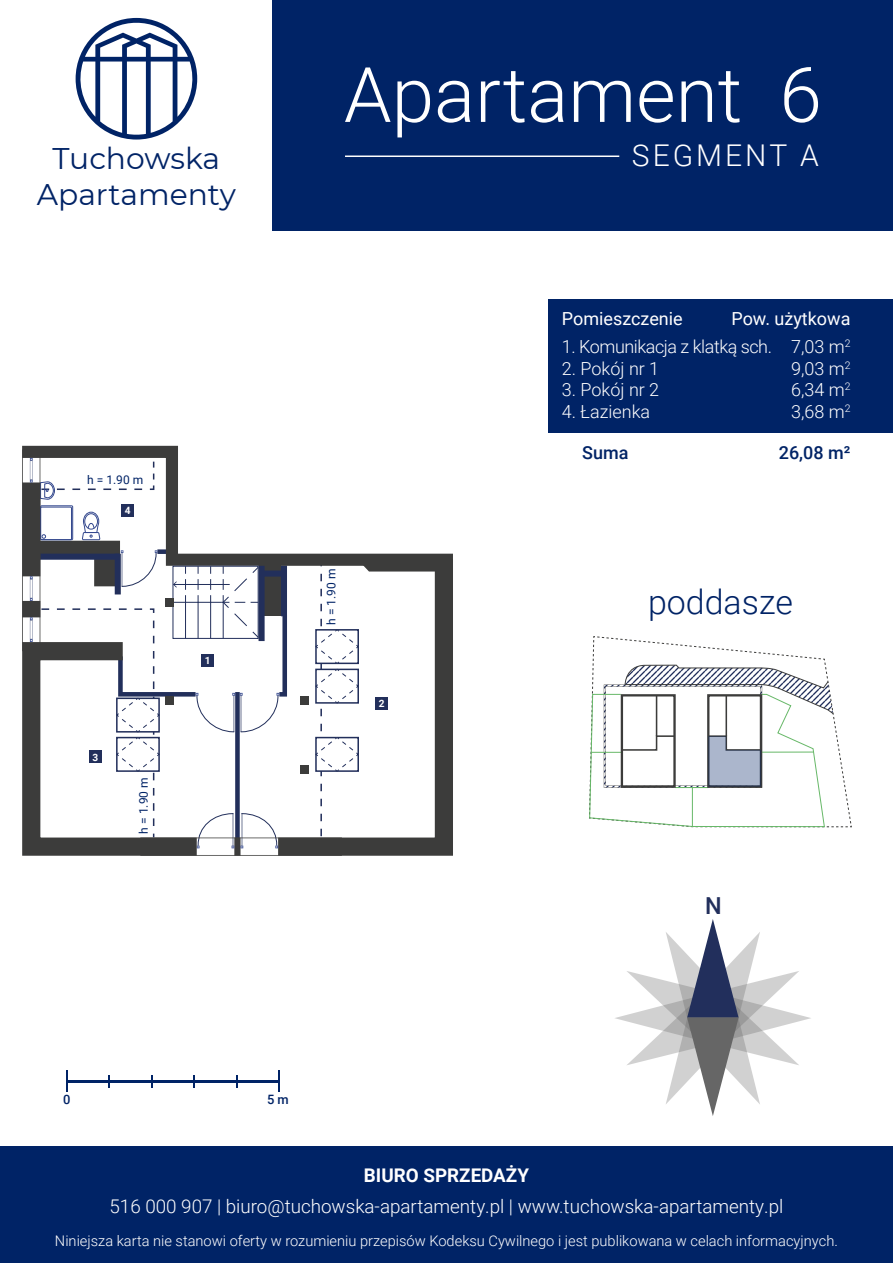
<style>
.page{position:relative;width:893px;height:1263px;background:#fff}
.page>*{position:absolute;margin:0;border:0;box-sizing:border-box;transform-origin:0 0}
.t1{font:300 76.5px "Roboto";color:#fff}
.t2{font:300 33.9px "Roboto";color:#002366}
.t3{font:300 30px "Roboto";letter-spacing:.1em;color:#fff}
.t4{font:29.85px/35.8px "Montserrat";color:#002366;text-align:center}
.t5{font:500 23.4px "Roboto";color:#222f5c}
.t6{font:300 18.75px "Roboto";color:#fff}
.t7{font:700 18.75px "Roboto";color:#fff}
.t8{font:300 18px/21.6px "Roboto";letter-spacing:-.005em;color:#fff;text-align:justify}
.t9{font:18px "Roboto";color:#fff}
.t10{font:300 18px "Roboto";letter-spacing:-.025em;color:#fff}
.t11{font:500 18px "Roboto";color:#002366}
.t12{font:300 14.7px "Roboto";color:#fff}
.t13{font:500 12.9px "Roboto";color:#002366}
.t14{font:12px "Roboto";color:#002366}
.t15{font:700 10.05px "Roboto";color:#fff}
</style>
<div class="page">
<div style="left:439px;top:572px;width:14px;height:284px;background:#3c3c3b"></div>
<svg style="left:22px;top:445px;width:431px;height:127px"></svg>
<svg style="left:22px;top:450px;width:417px;height:406px"></svg>
<div style="left:273px;top:0;width:620px;height:231px;background:#002366"></div>
<div style="left:0;top:1147px;width:893px;height:116px;background:#002366"></div>
<svg style="left:589px;top:636px;width:262px;height:191px"></svg>
<svg style="left:615px;top:919px;width:196px;height:197px"></svg>
<hr style="left:345px;top:155px;width:274px;height:2px;background:#fff">
<hr style="left:66px;top:1080px;width:213px;height:2px;background:#002366">
<svg style="left:66px;top:1071px;width:1px;height:21px"></svg>
<svg style="left:279px;top:1071px;width:1px;height:21px"></svg>
<div style="left:375px;top:697px;width:13px;height:13px;background:#222f5b"></div>
<div style="left:89px;top:750px;width:13px;height:13px;background:#222f5b"></div>
<div style="left:201px;top:654px;width:13px;height:13px;background:#222f5b"></div>
<div style="left:121px;top:504px;width:13px;height:13px;background:#222f5b"></div>
<div style="left:548px;top:299px;width:345px;height:134px;background:#002366"></div>
<svg style="left:76px;top:17px;width:121px;height:123px"></svg>
<h3 class="t4" style="left:37px;top:140px;width:201px">Tuchowska<br>Apartamenty</h3>
<p class="t14" style="left:87px;top:471px;width:58px">h = 1.90 m</p>
<p class="t15" style="left:125px;top:503px;width:7px">4</p>
<p class="t15" style="left:93px;top:750px;width:7px">3</p>
<p class="t14" style="left:135px;top:833px;width:58px;rotate:-90deg">h = 1.90 m</p>
<p class="t15" style="left:205px;top:653px;width:7px">1</p>
<h1 class="t1" style="left:344px;top:41px;width:479px">Apartament 6</h1>
<h3 class="t3" style="left:632px;top:135px;width:189px">SEGMENT A</h3>
<p class="t14" style="left:323px;top:625px;width:58px;rotate:-90deg">h = 1.90 m</p>
<p class="t15" style="left:379px;top:696px;width:7px">2</p>
<p class="t9" style="left:562px;top:306px;width:122px">Pomieszczenie</p>
<p class="t9" style="left:731px;top:306px;width:121px">Pow. użytkowa</p>
<p class="t10" style="left:562px;top:334px;width:212px">1. Komunikacja z klatką sch.</p>
<p class="t8" style="left:562px;top:357px;width:99px">2. Pokój nr 1</p>
<p class="t8" style="left:562px;top:379px;width:99px">3. Pokój nr 2</p>
<p class="t8" style="left:562px;top:400px;width:90px">4. Łazienka</p>
<p class="t8" style="left:791px;top:335px;width:61px">7,03 m<sup>2<br></sup>9,03 m<sup>2<br></sup>6,34 m<sup>2<br></sup>3,68 m<sup>2</sup></p>
<p class="t11" style="left:582px;top:440px;width:48px">Suma</p>
<p class="t11" style="left:779px;top:440px;width:73px">26,08 m²</p>
<h2 class="t2" style="left:648px;top:578px;width:147px">poddasze</h2>
<h3 class="t5" style="left:705px;top:889px;width:18px">N</h3>
<p class="t13" style="left:63px;top:1090px;width:9px">0</p>
<p class="t13" style="left:267px;top:1090px;width:23px">5 m</p>
<p class="t7" style="left:364px;top:1162px;width:167px">BIURO SPRZEDAŻY</p>
<p class="t6" style="left:110px;top:1193px;width:675px">516 000 907 | biuro@tuchowska-apartamenty.pl | www.tuchowska-apartamenty.pl</p>
<p class="t12" style="left:55px;top:1230px;width:784px">Niniejsza karta nie stanowi oferty w rozumieniu przepisów Kodeksu Cywilnego i jest publikowana w celach informacyjnych.</p>
</div>
